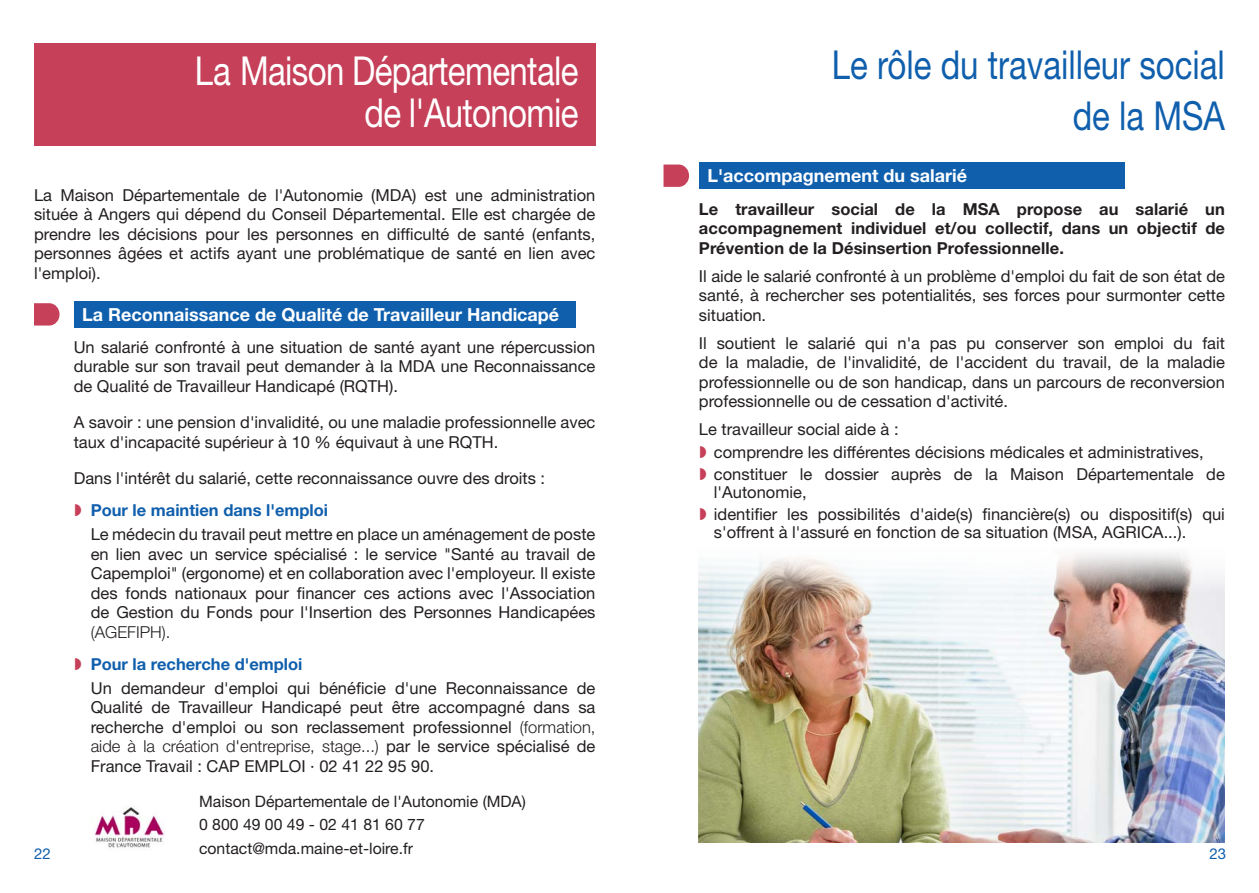
<style>
.page{position:relative;width:1259px;height:893px;background:#fff}
.page>*{position:absolute;margin:0;border:0;box-sizing:border-box;transform-origin:0 0}
.t1{font:39.9px/42px "Helvetica Neue LT Std";letter-spacing:-.02em;color:#fff;text-align:right;scale:.83 1}
.t2{font:39.9px/51px "Helvetica Neue LT Std";color:#0f5fad;text-align:right;scale:.83 1}
.t3{font:700 18px "Helvetica Neue LT Std";color:#fff}
.t4{font:16.5px/19.5px "Helvetica Neue LT Std";color:#231f20;text-align:justify}
.t5{font:700 16.5px/19.5px "Helvetica Neue LT Std";letter-spacing:.005em;color:#231f20;text-align:justify}
.t6{font:700 16.5px "Helvetica Neue LT Std";color:#0f5fad}
.Texte_courant{font:15.75px "Helvetica Neue LT Std";color:#231f20}
.t7{font:15px "Helvetica Neue LT Std";color:#0f5fad}
.s1{font-weight:300}
</style>
<div class="page">
<img style="left:699px;top:553px;width:526px;height:290px">
<div style="left:34px;top:43px;width:561px;height:102px;background:#c54058"></div>
<svg style="left:34px;top:303px;width:26px;height:23px"></svg>
<div style="left:74px;top:301px;width:501px;height:26px;background:#0f5fad"></div>
<img style="left:94px;top:806px;width:70px;height:42px">
<svg style="left:663px;top:165px;width:26px;height:22px"></svg>
<div style="left:699px;top:163px;width:425px;height:26px;background:#0f5fad"></div>
<p class="t2" style="left:832px;top:39px;width:475px">Le rôle du travailleur social de la MSA</p>
<p class="t3" style="left:707px;top:165px;width:261px">L'accompagnement du salarié</p>
<p class="t5" style="left:699px;top:199px;width:527px">Le travailleur social de la MSA propose au salarié un accompagnement individuel et/ou collectif, dans un objectif de Prévention de la Désinsertion Professionnelle.</p>
<p class="t4" style="left:699px;top:266px;width:527px">Il aide le salarié confronté à un problème d'emploi du fait de son état de santé, à rechercher ses potentialités, ses forces pour surmonter cette situation.</p>
<p class="t4" style="left:699px;top:333px;width:527px">Il soutient le salarié qui n'a pas pu conserver son emploi du fait de la maladie, de l'invalidité, de l'accident du travail, de la maladie professionnelle ou de son handicap, dans un parcours de reconversion professionnelle ou de cessation d'activité.</p>
<p class="t4" style="left:699px;top:420px;width:201px">Le travailleur social aide à :</p>
<p class="t4" style="left:714px;top:442px;width:491px">comprendre les différentes décisions médicales et administratives,</p>
<p class="t4" style="left:714px;top:465px;width:512px;line-height:18px">constituer le dossier auprès de la Maison Départementale de l'Autonomie,</p>
<p class="t4" style="left:714px;top:505px;width:512px;line-height:18px">identifier les possibilités d'aide(s) financière(s) ou dispositif(s) qui s'offrent à l'assuré en fonction de sa situation (MSA, AGRICA...).</p>
<p class="t1" style="left:195px;top:49px;width:464px">La Maison Départementale de l'Autonomie</p>
<p class="t4" style="left:34px;top:185px;width:563px">La Maison Départementale de l'Autonomie (MDA) est une administration située à Angers qui dépend du Conseil Départemental. Elle est chargée de prendre les décisions pour les personnes en difficulté de santé (enfants, personnes âgées et actifs ayant une problématique de santé en lien avec l'emploi).</p>
<p class="t3" style="left:82px;top:303px;width:478px">La Reconnaissance de Qualité de Travailleur Handicapé</p>
<p class="t4" style="left:74px;top:337px;width:523px">Un salarié confronté à une situation de santé ayant une répercussion durable sur son travail peut demander à la MDA une Reconnaissance de Qualité de Travailleur Handicapé (RQTH).</p>
<p class="t4" style="left:74px;top:412px;width:523px">A savoir : une pension d'invalidité, ou une maladie professionnelle avec taux d'incapacité supérieur à 10 % équivaut à une RQTH.</p>
<p class="t4" style="left:74px;top:468px;width:473px">Dans l'intérêt du salarié, cette reconnaissance ouvre des droits :</p>
<p class="t6" style="left:91px;top:500px;width:239px">Pour le maintien dans l'emploi</p>
<p class="t4" style="left:91px;top:524px;width:506px">Le médecin du travail peut mettre en place un aménagement de poste en lien avec un service spécialisé : le service "Santé au travail de Capemploi" (ergonome) et en collaboration avec l'employeur. Il existe des fonds nationaux pour financer ces actions avec l'Association de Gestion du Fonds pour l'Insertion des Personnes Handicapées <span class="s1">(AGEFIPH).</span></p>
<p class="t6" style="left:91px;top:654px;width:213px">Pour la recherche d'emploi</p>
<p class="t4" style="left:91px;top:678px;width:506px">Un demandeur d'emploi qui bénéficie d'une Reconnaissance de Qualité de Travailleur Handicapé peut être accompagné dans sa recherche d'emploi ou son reclassement professionnel <span class="s1">(formation, aide à la création d'entreprise, stage...)</span> par le service spécialisé de France Travail : CAP EMPLOI · 02 41 22 95 90.</p>
<p class="Texte_courant" style="left:199px;top:792px;width:328px">Maison Départementale de l'Autonomie (MDA)</p>
<p class="Texte_courant" style="left:199px;top:815px;width:227px">0 800 49 00 49 - 02 41 81 60 77</p>
<p class="Texte_courant" style="left:199px;top:839px;width:215px">contact@mda.maine-et-loire.fr</p>
<p class="t7" style="left:34px;top:845px;width:18px">22</p>
<p class="t7" style="left:1209px;top:845px;width:18px">23</p>
</div>
